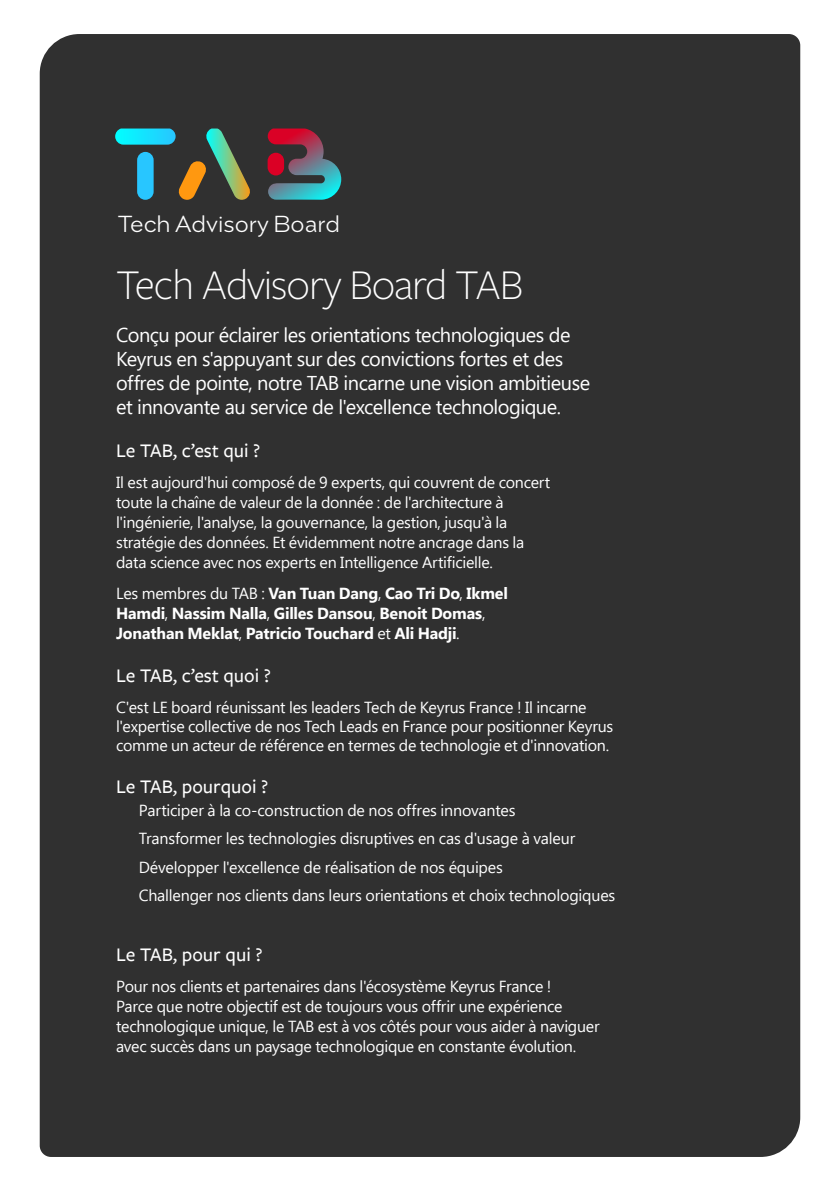
<style>
.page{position:relative;width:840px;height:1191px;background:#fff}
.page>*{position:absolute;margin:0;border:0;box-sizing:border-box;transform-origin:0 0}
.Titre_Paragraphe{font:300 44px "Freight Sans Pro";letter-spacing:-.025em;color:#fff}
.t1{font:300 23.2px "FONTSPRINGDEMO Engram";color:#fff}
.Texte_Courant{font:20px/24px "Segoe UI";letter-spacing:-.025em;color:#fff}
.Titre_Paragraphe_Small{font:500 20px "Freight Sans Pro";color:#fff}
.Texte_Courant-2{font:16px/20px "Segoe UI";letter-spacing:-.015em;color:#fff}
.Texte_Courant-3{font:700 16px/20px "Segoe UI";letter-spacing:-.015em;color:#fff}
.s1{font-family:"Calibri";font-weight:400;color:#303030}
.s2{font-weight:400}
.s3{font-family:"Arial";color:#303030}
</style>
<div class="page">
<div style="left:40px;top:34px;width:759px;height:1123px;background:#303030"></div>
<svg style="left:267px;top:128px;width:74px;height:72px;background:#5f5663"></svg>
<svg style="left:115px;top:128px;width:136px;height:72px;background:#43665c"></svg>
<p class="t1" style="left:118px;top:215px;width:224px">Tech Advisory Board</p>
<p class="Titre_Paragraphe" style="left:116px;top:255px;width:420px">Tech Advisory Board TAB<span class="s1">)</span></p>
<p class="Texte_Courant" style="left:116px;top:323px;width:475px">Conçu pour éclairer les orientations technologiques de Keyrus en s'appuyant sur des convictions fortes et des offres de pointe, notre TAB incarne une vision ambitieuse et innovante au service de l'excellence technologique.</p>
<p class="Titre_Paragraphe_Small" style="left:116px;top:437px;width:146px">Le TAB, c’est qui ?</p>
<p class="Texte_Courant-2" style="left:116px;top:472px;width:435px">Il est aujourd'hui composé de 9 experts, qui couvrent de concert toute la chaîne de valeur de la donnée : de l'architecture à l'ingénierie, l'analyse, la gouvernance, la gestion, jusqu'à la stratégie des données. Et évidemment notre ancrage dans la data science avec nos experts en Intelligence Artificielle.</p>
<p class="Texte_Courant-3" style="left:116px;top:584px;width:393px"><span class="s2">Les membres du TAB :</span> Van Tuan Dang<span class="s2">,</span> Cao Tri Do<span class="s2">,</span> Ikmel<br>Hamdi<span class="s2">,</span> Nassim Nalla<span class="s2">,</span> Gilles Dansou<span class="s2">,</span> Benoit Domas<span class="s2">,<br></span>Jonathan Meklat<span class="s2">,</span> Patricio Touchard <span class="s2">et</span> Ali Hadji<span class="s2">.</span></p>
<p class="Titre_Paragraphe_Small" style="left:116px;top:662px;width:156px">Le TAB, c’est quoi ?</p>
<p class="Texte_Courant-2" style="left:116px;top:697px;width:498px;line-height:19px">C'est LE board réunissant les leaders Tech de Keyrus France ! Il incarne l'expertise collective de nos Tech Leads en France pour positionner Keyrus comme un acteur de référence en termes de technologie et d'innovation.</p>
<p class="Titre_Paragraphe_Small" style="left:116px;top:773px;width:154px">Le TAB, pourquoi ?</p>
<p class="Texte_Courant-2" style="left:122px;top:800px;width:395px"><span class="s3">●</span> Participer à la co-construction de nos offres innovantes</p>
<p class="Texte_Courant-2" style="left:122px;top:828px;width:454px"><span class="s3">●</span> Transformer les technologies disruptives en cas d'usage à valeur</p>
<p class="Texte_Courant-2" style="left:122px;top:857px;width:382px"><span class="s3">●</span> Développer l'excellence de réalisation de nos équipes</p>
<p class="Texte_Courant-2" style="left:122px;top:885px;width:494px"><span class="s3">●</span> Challenger nos clients dans leurs orientations et choix technologiques</p>
<p class="Titre_Paragraphe_Small" style="left:116px;top:940px;width:148px">Le TAB, pour qui ?</p>
<p class="Texte_Courant-2" style="left:116px;top:976px;width:484px">Pour nos clients et partenaires dans l'écosystème Keyrus France !<br>Parce que notre objectif est de toujours vous offrir une expérience technologique unique, le TAB est à vos côtés pour vous aider à naviguer avec succès dans un paysage technologique en constante évolution.</p>
</div>
